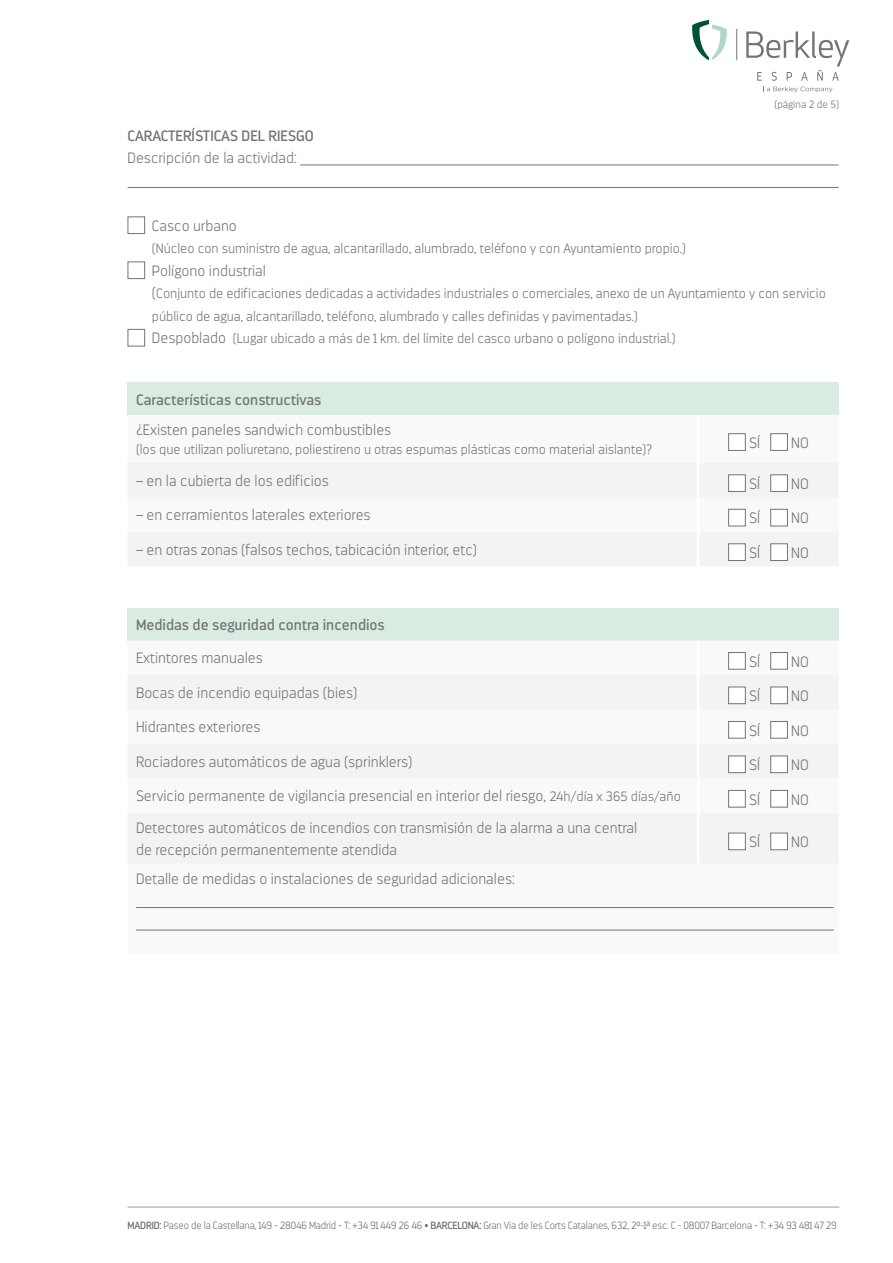
<style>
.page{position:relative;width:893px;height:1263px;background:#fff}
.page>*{position:absolute;margin:0;border:0;box-sizing:border-box;transform-origin:0 0}
.t1{font:200 15px/22.5px "Darwin";color:#757474}
.t2{font:15px "Darwin";color:#757474}
.t3{font:200 13.5px/22.5px "Darwin";color:#757474}
.t4{font:200 10.5px "Darwin";letter-spacing:-.02em;color:#706f6f}
.t5{font:200 10.5px "Darwin";color:#757474}
.s1{font-size:15px}
.s2{font-size:13.5px}
.s3{font-weight:400}
</style>
<div class="page">
<hr style="left:128px;top:1207px;width:711px;height:1px;background:#9d9d9c">
<svg style="left:692px;top:20px;width:35px;height:40px"></svg>
<hr style="left:736px;top:29px;width:1px;height:31px;background:#757474">
<svg style="left:746px;top:32px;width:103px;height:60px"></svg>
<hr style="left:300px;top:165px;width:539px;height:1px;background:#757474">
<hr style="left:128px;top:187px;width:711px;height:1px;background:#757474">
<div style="left:128px;top:216px;width:17px;height:18px;border:1px solid #757474"></div>
<div style="left:128px;top:261px;width:17px;height:18px;border:1px solid #757474"></div>
<div style="left:128px;top:329px;width:17px;height:17px;border:1px solid #757474"></div>
<div style="left:128px;top:383px;width:711px;height:32px;background:#daece2"></div>
<div style="left:128px;top:463px;width:710px;height:103px;background:#f3f3f3"></div>
<hr style="left:697px;top:463px;width:3px;height:34px;background:#fff">
<hr style="left:697px;top:497px;width:3px;height:35px;background:#fff">
<hr style="left:697px;top:532px;width:3px;height:34px;background:#fff">
<div style="left:728px;top:433px;width:18px;height:18px;background:#fff;border:1px solid #757474"></div>
<div style="left:770px;top:433px;width:18px;height:18px;background:#fff;border:1px solid #757474"></div>
<div style="left:728px;top:474px;width:18px;height:18px;background:#fff;border:1px solid #757474"></div>
<div style="left:770px;top:474px;width:18px;height:18px;background:#fff;border:1px solid #757474"></div>
<div style="left:728px;top:509px;width:18px;height:17px;background:#fff;border:1px solid #757474"></div>
<div style="left:770px;top:509px;width:18px;height:17px;background:#fff;border:1px solid #757474"></div>
<div style="left:728px;top:543px;width:18px;height:18px;background:#fff;border:1px solid #757474"></div>
<div style="left:770px;top:543px;width:18px;height:18px;background:#fff;border:1px solid #757474"></div>
<div style="left:128px;top:608px;width:711px;height:33px;background:#daece2"></div>
<svg style="left:136px;top:908px;width:698px;height:22px"></svg>
<div style="left:128px;top:675px;width:710px;height:188px;background:#f3f3f3"></div>
<hr style="left:697px;top:675px;width:3px;height:34px;background:#fff">
<hr style="left:697px;top:709px;width:3px;height:35px;background:#fff">
<hr style="left:697px;top:744px;width:3px;height:34px;background:#fff">
<hr style="left:697px;top:778px;width:3px;height:35px;background:#fff">
<hr style="left:697px;top:813px;width:3px;height:51px;background:#fff">
<div style="left:728px;top:652px;width:18px;height:18px;background:#fff;border:1px solid #757474"></div>
<div style="left:770px;top:652px;width:18px;height:18px;background:#fff;border:1px solid #757474"></div>
<div style="left:728px;top:687px;width:18px;height:17px;background:#fff;border:1px solid #757474"></div>
<div style="left:770px;top:687px;width:18px;height:17px;background:#fff;border:1px solid #757474"></div>
<div style="left:728px;top:721px;width:18px;height:17px;background:#fff;border:1px solid #757474"></div>
<div style="left:770px;top:721px;width:18px;height:17px;background:#fff;border:1px solid #757474"></div>
<div style="left:728px;top:755px;width:18px;height:18px;background:#fff;border:1px solid #757474"></div>
<div style="left:770px;top:755px;width:18px;height:18px;background:#fff;border:1px solid #757474"></div>
<div style="left:728px;top:790px;width:18px;height:17px;background:#fff;border:1px solid #757474"></div>
<div style="left:770px;top:790px;width:18px;height:17px;background:#fff;border:1px solid #757474"></div>
<div style="left:728px;top:833px;width:18px;height:17px;background:#fff;border:1px solid #757474"></div>
<div style="left:770px;top:833px;width:18px;height:17px;background:#fff;border:1px solid #757474"></div>
<hr style="left:136px;top:907px;width:698px;height:1px;background:#757474">
<hr style="left:136px;top:930px;width:698px;height:1px;background:#757474">
<p class="t2" style="left:128px;top:127px;width:188px">CARACTERÍSTICAS DEL RIESGO</p>
<p class="t1" style="left:128px;top:147px;width:171px">Descripción de la actividad:</p>
<p class="t5" style="left:774px;top:98px;width:66px">(página 2 de 5)</p>
<p class="t1" style="left:152px;top:215px;width:86px">Casco urbano</p>
<p class="t3" style="left:152px;top:238px;width:535px">(Núcleo con suministro de agua, alcantarillado, alumbrado, teléfono y con Ayuntamiento propio.)</p>
<p class="t1" style="left:152px;top:260px;width:116px">Polígono industrial</p>
<p class="t3" style="left:152px;top:283px;width:675px"><span class="s1">(</span>Conjunto de edificaciones dedicadas a actividades industriales o comerciales, anexo de un Ayuntamiento y con servicio público de agua, alcantarillado, teléfono, alumbrado y calles definidas y pavimentadas.)<br><span class="s1">Despoblado</span> (Lugar ubicado a más de 1 km. del límite del casco urbano o polígono industrial.)</p>
<p class="t2" style="left:136px;top:390px;width:187px">Características constructivas</p>
<p class="t1" style="left:136px;top:419px;width:257px">¿Existen paneles sandwich combustibles</p>
<p class="t3" style="left:136px;top:439px;width:518px">(los que utilizan poliuretano, poliestireno u otras espumas plásticas como material aislante)?</p>
<p class="t1" style="left:749px;top:431px;width:12px">SÍ</p>
<p class="t1" style="left:791px;top:431px;width:19px">NO</p>
<p class="t1" style="left:136px;top:469px;width:194px">– en la cubierta de los edificios</p>
<p class="t1" style="left:749px;top:473px;width:12px">SÍ</p>
<p class="t1" style="left:791px;top:473px;width:19px">NO</p>
<p class="t1" style="left:136px;top:504px;width:236px">– en cerramientos laterales exteriores</p>
<p class="t1" style="left:749px;top:507px;width:12px">SÍ</p>
<p class="t1" style="left:791px;top:507px;width:19px">NO</p>
<p class="t1" style="left:136px;top:538px;width:342px">– en otras zonas (falsos techos, tabicación interior, etc)</p>
<p class="t1" style="left:749px;top:541px;width:12px">SÍ</p>
<p class="t1" style="left:791px;top:541px;width:19px">NO</p>
<p class="t2" style="left:136px;top:616px;width:250px">Medidas de seguridad contra incendios</p>
<p class="t1" style="left:136px;top:647px;width:128px">Extintores manuales</p>
<p class="t1" style="left:749px;top:650px;width:12px">SÍ</p>
<p class="t1" style="left:791px;top:650px;width:19px">NO</p>
<p class="t1" style="left:136px;top:682px;width:223px">Bocas de incendio equipadas (bies)</p>
<p class="t1" style="left:749px;top:685px;width:12px">SÍ</p>
<p class="t1" style="left:791px;top:685px;width:19px">NO</p>
<p class="t1" style="left:136px;top:716px;width:126px">Hidrantes exteriores</p>
<p class="t1" style="left:749px;top:719px;width:12px">SÍ</p>
<p class="t1" style="left:791px;top:719px;width:19px">NO</p>
<p class="t1" style="left:136px;top:751px;width:275px">Rociadores automáticos de agua (sprinklers)￼</p>
<p class="t1" style="left:749px;top:754px;width:12px">SÍ</p>
<p class="t1" style="left:791px;top:754px;width:19px">NO</p>
<p class="t1" style="left:136px;top:785px;width:546px">Servicio permanente de vigilancia presencial en interior del riesgo, <span class="s2">24h/día x 365 días/año</span></p>
<p class="t1" style="left:749px;top:788px;width:12px">SÍ</p>
<p class="t1" style="left:791px;top:788px;width:19px">NO</p>
<p class="t1" style="left:136px;top:816px;width:503px">Detectores automáticos de incendios con transmisión de la alarma a una central de recepción permanentemente atendida</p>
<p class="t1" style="left:749px;top:831px;width:12px">SÍ</p>
<p class="t1" style="left:791px;top:831px;width:19px">NO</p>
<p class="t1" style="left:136px;top:867px;width:380px">Detalle de medidas o instalaciones de seguridad adicionales:</p>
<p class="t4" style="left:128px;top:1219px;width:711px"><span class="s3">MADRID:</span> Paseo de la Castellana, 149 - 28046 Madrid - T: +34 91 449 26 46 • <span class="s3">BARCELONA:</span> Gran Via de les Corts Catalanes, 632, 2º-1ª esc. C - 08007 Barcelona - T: +34 93 481 47 29</p>
</div>
